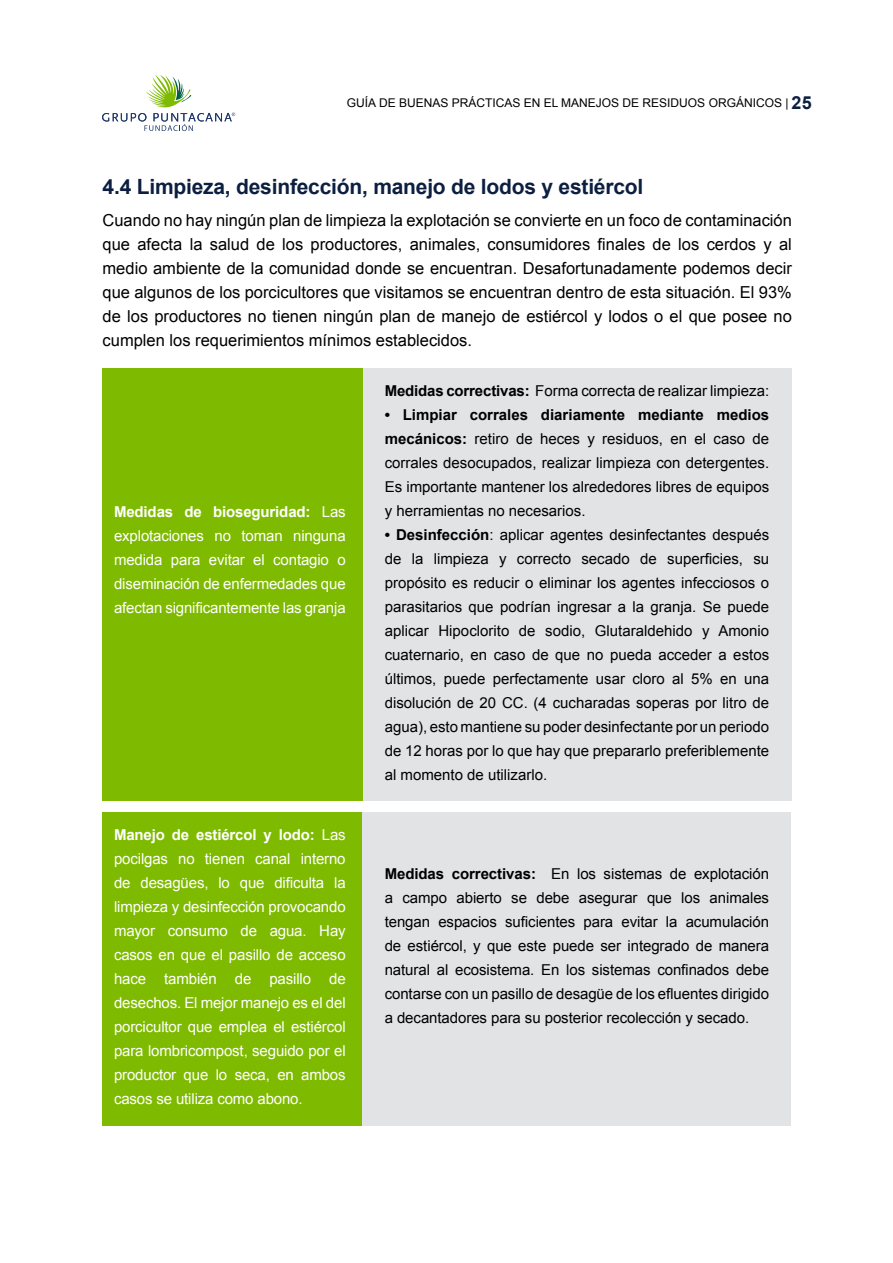
<style>
.page{position:relative;width:893px;height:1263px;background:#fff}
.page>*{position:absolute;margin:0;border:0;box-sizing:border-box;transform-origin:0 0}
.t1{font:700 21px "Arial";letter-spacing:-.01em;color:#0c1f41}
.t2{font:16.5px/24px "Arial";color:#000;text-align:justify}
.t3{font:15px/24px "Arial";color:#000;text-align:justify}
.t4{font:15px/24px "Arial";letter-spacing:-.01em;color:#fff;text-align:justify}
.t5{font:12px "Arial";color:#000}
.s1{font-weight:700;font-size:18px;color:#0c1f41}
.s2{font-weight:700}
</style>
<div class="page">
<svg style="left:102px;top:75px;width:133px;height:56px"></svg>
<div style="left:103px;top:368px;width:260px;height:432px;background:#7ebb00"></div>
<div style="left:102px;top:813px;width:260px;height:313px;background:#7ebb00"></div>
<div style="left:363px;top:368px;width:428px;height:432px;background:#e2e3e4"></div>
<div style="left:362px;top:813px;width:429px;height:313px;background:#e2e3e4"></div>
<p class="t5" style="left:347px;top:95px;width:466px">GUÍA DE BUENAS PRÁCTICAS EN EL MANEJOS DE RESIDUOS ORGÁNICOS | <span class="s1">25</span></p>
<h1 class="t1" style="left:103px;top:173px;width:542px">4.4 Limpieza, desinfección, manejo de lodos y estiércol</h1>
<p class="t2" style="left:103px;top:209px;width:691px">Cuando no hay ningún plan de limpieza la explotación se convierte en un foco de contaminación que afecta la salud de los productores, animales, consumidores finales de los cerdos y al medio ambiente de la comunidad donde se encuentran. Desafortunadamente podemos decir que algunos de los porcicultores que visitamos se encuentran dentro de esta situación. El 93% de los productores no tienen ningún plan de manejo de estiércol y lodos o el que posee no cumplen los requerimientos mínimos establecidos.</p>
<p class="t4" style="left:114px;top:500px;width:233px"><span class="s2">Medidas de bioseguridad:</span> Las explotaciones no toman ninguna medida para evitar el contagio o diseminación de enfermedades que afectan significantemente las granja</p>
<p class="t4" style="left:114px;top:823px;width:233px"><span class="s2">Manejo de estiércol y lodo:</span> Las pocilgas no tienen canal interno de desagües, lo que dificulta la limpieza y desinfección provocando mayor consumo de agua. Hay casos en que el pasillo de acceso hace también de pasillo de desechos. El mejor manejo es el del porcicultor que emplea el estiércol para lombricompost, seguido por el productor que lo seca, en ambos casos se utiliza como abono.</p>
<p class="t3" style="left:385px;top:379px;width:386px"><span class="s2">Medidas correctivas:</span> Forma correcta de realizar limpieza:</p>
<p class="t3" style="left:385px;top:403px;width:386px"><span class="s2">• Limpiar corrales diariamente mediante medios mecánicos:</span> retiro de heces y residuos, en el caso de corrales desocupados, realizar limpieza con detergentes.<br>Es importante mantener los alrededores libres de equipos y herramientas no necesarios.</p>
<p class="t3" style="left:385px;top:523px;width:386px"><span class="s2">• Desinfección</span>: aplicar agentes desinfectantes después de la limpieza y correcto secado de superficies, su propósito es reducir o eliminar los agentes infecciosos o parasitarios que podrían ingresar a la granja. Se puede aplicar Hipoclorito de sodio, Glutaraldehido y Amonio cuaternario, en caso de que no pueda acceder a estos últimos, puede perfectamente usar cloro al 5% en una disolución de 20 CC. (4 cucharadas soperas por litro de agua), esto mantiene su poder desinfectante por un periodo de 12 horas por lo que hay que prepararlo preferiblemente al momento de utilizarlo.</p>
<p class="t3" style="left:385px;top:861px;width:386px"><span class="s2">Medidas correctivas:</span> En los sistemas de explotación a campo abierto se debe asegurar que los animales tengan espacios suficientes para evitar la acumulación de estiércol, y que este puede ser integrado de manera natural al ecosistema. En los sistemas confinados debe contarse con un pasillo de desagüe de los efluentes dirigido a decantadores para su posterior recolección y secado.</p>
</div>
